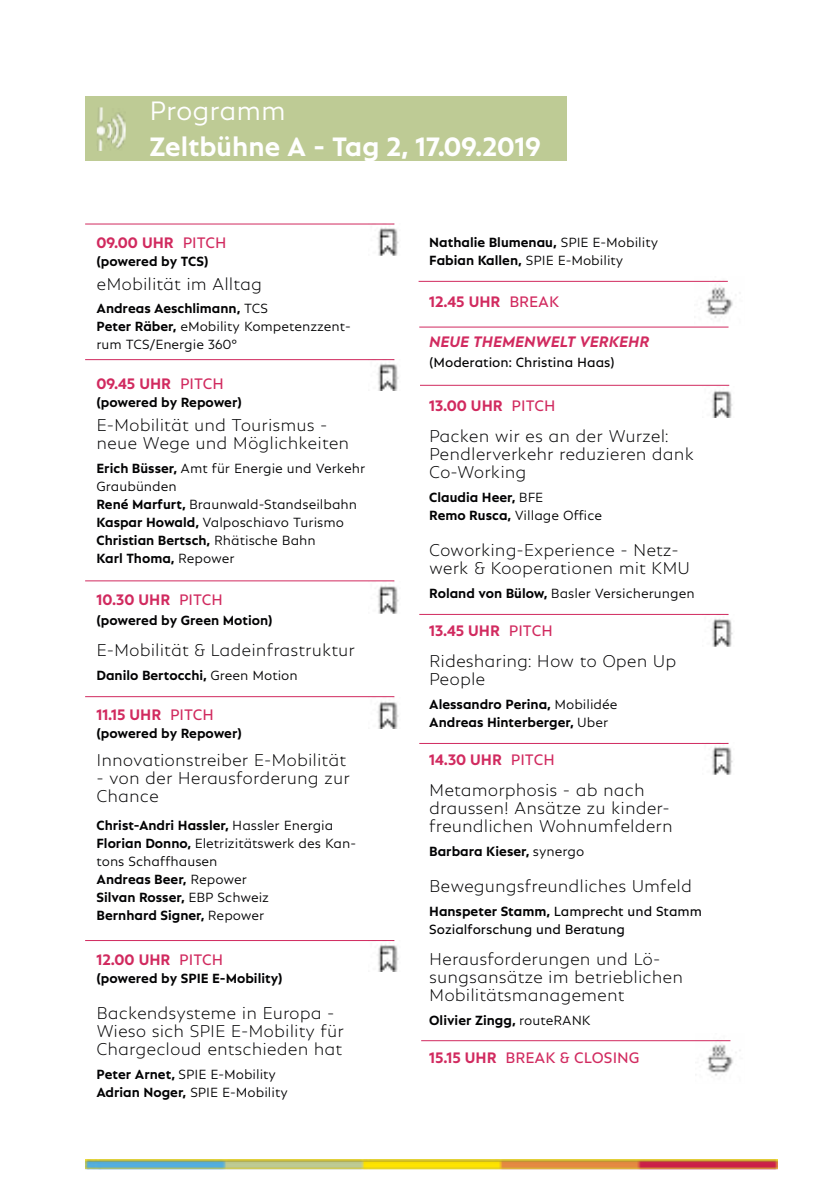
<style>
.page{position:relative;width:840px;height:1191px;background:#fff}
.page>*{position:absolute;margin:0;border:0;box-sizing:border-box;transform-origin:0 0}
.t1{font:700 28px "Neptune";color:#fff}
.t2{font:300 28px "Neptune";color:#fff}
.t3{font:200 18px/18px "Neptune";color:#020203}
.t4{font:700 16px "Neptune";color:#d12a5f}
.t5{font:italic 700 16px "Neptune";color:#d12a5f}
.t6{font:16px "Neptune";color:#d12a5f}
.t7{font:300 14px/18px "Neptune";color:#020203}
.t8{font:700 14px/18px "Neptune";color:#020203}
.t9{font:14px/18px "Neptune";color:#020203}
.s1{font-weight:400}
.s2{font-weight:700}
.s3{font-weight:300}
</style>
<div class="page">
<hr style="left:85px;top:223px;width:309px;height:1px;background:#d12a5f">
<hr style="left:420px;top:385px;width:308px;height:1px;background:#d12a5f">
<img style="left:85px;top:1159px;width:692px;height:10px">
<hr style="left:85px;top:359px;width:309px;height:1px;background:#d12a5f">
<hr style="left:85px;top:580px;width:309px;height:1px;background:#d12a5f">
<hr style="left:85px;top:696px;width:309px;height:1px;background:#d12a5f">
<hr style="left:85px;top:940px;width:309px;height:1px;background:#d12a5f">
<hr style="left:419px;top:326px;width:309px;height:1px;background:#d12a5f">
<hr style="left:419px;top:614px;width:309px;height:1px;background:#d12a5f">
<hr style="left:419px;top:743px;width:309px;height:1px;background:#d12a5f">
<img style="left:369px;top:223px;width:30px;height:32px">
<img style="left:368px;top:359px;width:31px;height:32px">
<img style="left:368px;top:581px;width:31px;height:32px">
<img style="left:369px;top:697px;width:30px;height:32px">
<img style="left:368px;top:940px;width:31px;height:31px">
<img style="left:711px;top:390px;width:22px;height:28px">
<img style="left:711px;top:618px;width:22px;height:28px">
<img style="left:702px;top:742px;width:31px;height:32px">
<img style="left:694px;top:280px;width:39px;height:38px">
<hr style="left:421px;top:1040px;width:309px;height:1px;background:#d12a5f">
<img style="left:694px;top:1040px;width:47px;height:36px">
<hr style="left:418px;top:281px;width:309px;height:1px;background:#d12a5f">
<div style="left:85px;top:96px;width:481px;height:64px;background:#becb95"></div>
<img style="left:96px;top:107px;width:30px;height:44px">
<h1 class="t2" style="left:149px;top:94px;width:138px">Programm</h1>
<h1 class="t1" style="left:149px;top:130px;width:392px">Zeltbühne A - Tag 2, 17.09.2019</h1>
<p class="t4" style="left:96px;top:233px;width:131px">09.00 UHR <span class="s1">PITCH</span></p>
<p class="t8" style="left:96px;top:252px;width:114px">(powered by TCS)</p>
<p class="t3" style="left:96px;top:275px;width:167px">eMobilität im Alltag</p>
<p class="t7" style="left:96px;top:299px;width:255px"><span class="s2">Andreas Aeschlimann,</span> TCS<br><span class="s2">Peter Räber,</span> eMobility Kompetenzzent&shy;rum TCS/Energie 360°</p>
<p class="t4" style="left:96px;top:374px;width:129px">09.45 UHR <span class="s1">PITCH</span></p>
<p class="t8" style="left:96px;top:393px;width:147px">(powered by Repower)</p>
<p class="t3" style="left:96px;top:415px;width:254px">E-Mobilität und Tourismus - neue Wege und Möglichkeiten</p>
<p class="t7" style="left:96px;top:459px;width:270px"><span class="s2">Erich Büsser,</span> Amt für Energie und Verkehr<br>Graubünden<br><span class="s2">René Marfurt,</span> Braunwald-Standseilbahn<br><span class="s2">Kaspar Howald,</span> Valposchiavo Turismo<br><span class="s2">Christian Bertsch,</span> Rhätische Bahn<br><span class="s2">Karl Thoma,</span> Repower</p>
<p class="t4" style="left:96px;top:590px;width:128px">10.30 UHR <span class="s1">PITCH</span></p>
<p class="t8" style="left:96px;top:611px;width:177px">(powered by Green Motion)</p>
<p class="t3" style="left:96px;top:640px;width:260px">E-Mobilität &amp; Ladeinfrastruktur</p>
<p class="t8" style="left:96px;top:666px;width:203px">Danilo Bertocchi, <span class="s3">Green Motion</span></p>
<p class="t4" style="left:96px;top:705px;width:119px">11.15 UHR <span class="s1">PITCH</span></p>
<p class="t8" style="left:96px;top:724px;width:147px">(powered by Repower)</p>
<p class="t3" style="left:96px;top:750px;width:251px">Innovationstreiber E-Mobilität</p>
<p class="t3" style="left:96px;top:768px;width:255px">- von der Herausforderung zur<br>Chance</p>
<p class="t7" style="left:96px;top:816px;width:261px"><span class="s2">Christ-Andri Hassler,</span> Hassler Energia<br><span class="s2">Florian Donno,</span> Eletrizitätswerk des Kan&shy;tons Schaffhausen<br><span class="s2">Andreas Beer,</span> Repower<br><span class="s2">Silvan Rosser,</span> EBP Schweiz<br><span class="s2">Bernhard Signer,</span> Repower</p>
<p class="t4" style="left:96px;top:949px;width:128px">12.00 UHR <span class="s1">PITCH</span></p>
<p class="t8" style="left:96px;top:968px;width:188px">(powered by SPIE E-Mobility)</p>
<p class="t3" style="left:96px;top:1003px;width:249px">Backendsysteme in Europa -<br>Wieso sich SPIE E-Mobility für<br>Chargecloud entschieden hat</p>
<p class="t7" style="left:96px;top:1064px;width:193px"><span class="s2">Peter Arnet,</span> SPIE E-Mobility<br><span class="s2">Adrian Noger,</span> SPIE E-Mobility</p>
<p class="t8" style="left:429px;top:233px;width:230px">Nathalie Blumenau, <span class="s3">SPIE E-Mobility<br></span>Fabian Kallen, <span class="s3">SPIE E-Mobility</span></p>
<p class="t4" style="left:429px;top:292px;width:132px">12.45 UHR <span class="s1">BREAK</span></p>
<p class="t5" style="left:429px;top:332px;width:221px">NEUE THEMENWELT VERKEHR</p>
<p class="t9" style="left:429px;top:353px;width:187px">(Moderation: Christina Haas)</p>
<p class="t4" style="left:429px;top:396px;width:128px">13.00 UHR <span class="s1">PITCH</span></p>
<p class="t3" style="left:429px;top:427px;width:266px">Packen wir es an der Wurzel:<br>Pendlerverkehr reduzieren dank<br>Co-Working</p>
<p class="t8" style="left:429px;top:488px;width:174px">Claudia Heer, <span class="s3">BFE<br></span>Remo Rusca, <span class="s3">Village Office</span></p>
<p class="t3" style="left:429px;top:541px;width:262px">Coworking-Experience - Netz&shy;werk &amp; Kooperationen mit KMU</p>
<p class="t7" style="left:429px;top:584px;width:267px"><span class="s2">Roland von Bülow,</span> Basler Versicherungen</p>
<p class="t4" style="left:429px;top:621px;width:125px">13.45 UHR <span class="s1">PITCH</span></p>
<p class="t3" style="left:429px;top:651px;width:248px">Ridesharing: How to Open Up<br>People</p>
<p class="t8" style="left:429px;top:695px;width:190px">Alessandro Perina, <span class="s3">Mobilidée<br></span>Andreas Hinterberger, <span class="s3">Uber</span></p>
<p class="t4" style="left:429px;top:750px;width:127px">14.30 UHR <span class="s1">PITCH</span></p>
<p class="t3" style="left:429px;top:780px;width:245px">Metamorphosis - ab nach draussen! Ansätze zu kinder&shy;freundlichen Wohnumfeldern</p>
<p class="t8" style="left:429px;top:842px;width:156px">Barbara Kieser, <span class="s3">synergo</span></p>
<p class="t3" style="left:429px;top:876px;width:264px">Bewegungsfreundliches Umfeld</p>
<p class="t9" style="left:429px;top:902px;width:274px"><span class="s2">Hanspeter Stamm,</span> Lamprecht und Stamm<br>Sozialforschung und Beratung</p>
<p class="t3" style="left:429px;top:949px;width:255px">Herausforderungen und Lö&shy;sungsansätze im betrieblichen<br>Mobilitätsmanagement</p>
<p class="t8" style="left:429px;top:1010px;width:163px">Olivier Zingg, <span class="s3">routeRANK</span></p>
<p class="t6" style="left:429px;top:1047px;width:212px"><span class="s2">15.15 UHR</span> BREAK &amp; CLOSING</p>
</div>
